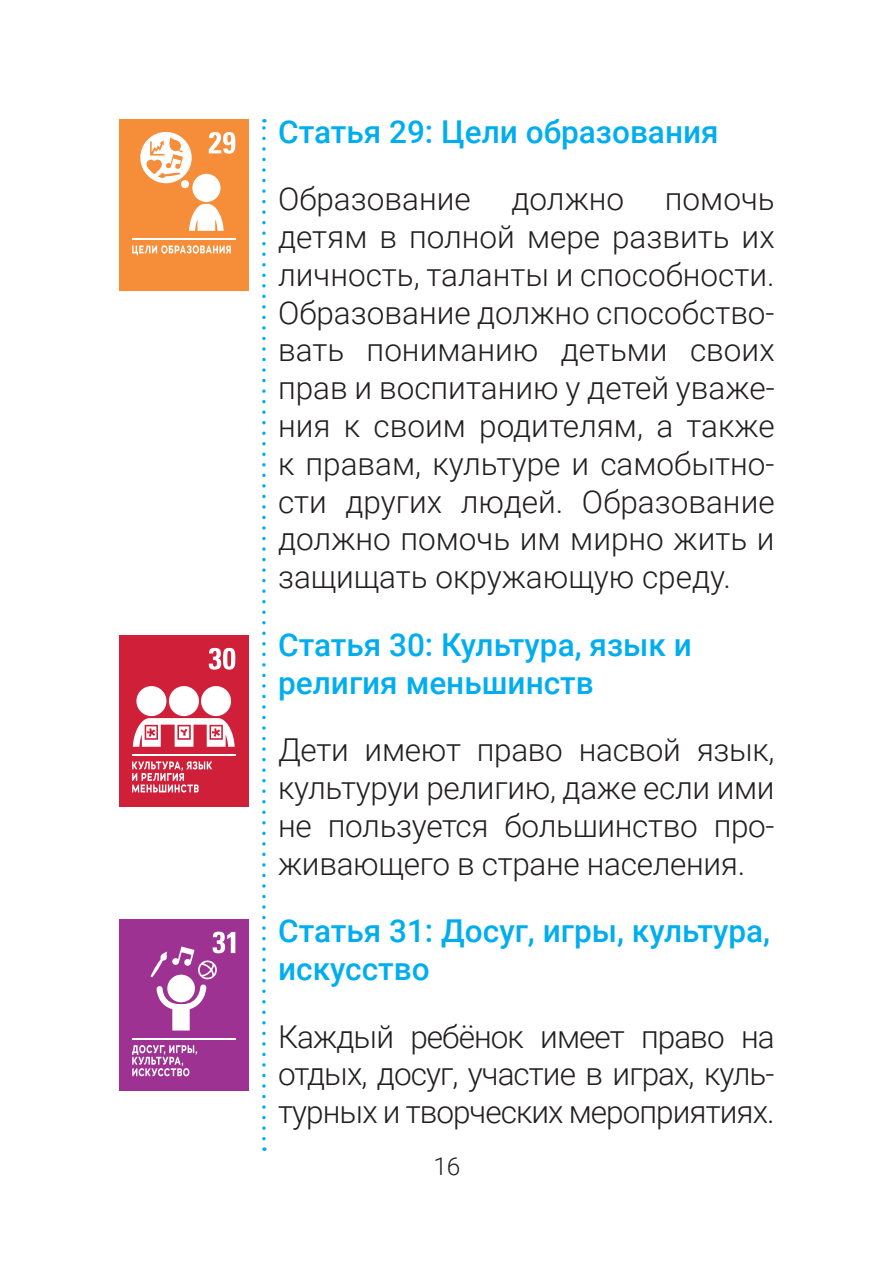
<style>
.page{position:relative;width:874px;height:1270px;background:#fff}
.page>*{position:absolute;margin:0;border:0;box-sizing:border-box;transform-origin:0 0}
.t1{font:300 31.5px/37.8px "Roboto";letter-spacing:-.01em;color:#231f20;text-align:justify}
.t2{font:500 31.5px/37.8px "Roboto";color:#00aeef}
.t3{font:300 24.5px "Roboto";color:#231f20}
</style>
<div class="page">
<svg style="left:262px;top:119px;width:3px;height:1020px"></svg>
<div style="left:119px;top:635px;width:129px;height:172px;background:#d01f39"></div>
<svg style="left:132px;top:761px;width:80px;height:31px"></svg>
<svg style="left:209px;top:648px;width:26px;height:22px"></svg>
<hr style="left:132px;top:755px;width:103px;height:1px;background:#fff">
<div style="left:136px;top:686px;width:30px;height:30px;background:#fff;border-radius:50%"></div>
<div style="left:169px;top:686px;width:30px;height:30px;background:#fff;border-radius:50%"></div>
<div style="left:201px;top:686px;width:30px;height:30px;background:#fff;border-radius:50%"></div>
<svg style="left:133px;top:718px;width:101px;height:29px"></svg>
<div style="left:119px;top:919px;width:129px;height:172px;background:#9d3293"></div>
<svg style="left:132px;top:1045px;width:65px;height:31px"></svg>
<hr style="left:132px;top:1038px;width:103px;height:2px;background:#fff">
<svg style="left:150px;top:932px;width:85px;height:98px"></svg>
<div style="left:119px;top:119px;width:129px;height:172px;background:#f68d39"></div>
<svg style="left:132px;top:245px;width:99px;height:10px"></svg>
<svg style="left:209px;top:132px;width:26px;height:22px"></svg>
<hr style="left:132px;top:239px;width:103px;height:1px;background:#fff">
<div style="left:192px;top:174px;width:28px;height:28px;background:#fff;border-radius:50%"></div>
<svg style="left:189px;top:204px;width:34px;height:27px"></svg>
<div style="left:181px;top:180px;width:8px;height:8px;background:#fff;border-radius:50%"></div>
<svg style="left:140px;top:132px;width:51px;height:51px"></svg>
<p class="t2" style="left:278px;top:111px;width:442px">Статья 29: Цели образования</p>
<p class="t1" style="left:278px;top:179px;width:194px">Образование</p>
<p class="t1" style="left:511px;top:179px;width:114px">должно</p>
<p class="t1" style="left:278px;top:179px;width:498px;text-indent:386px">помочь детям в полной мере развить их личность, таланты и способности.<br>Образование должно способство&shy;вать пониманию детьми своих прав и воспитанию у детей уваже&shy;ния к своим родителям, а также к правам, культуре и самобытно&shy;сти других людей. Образование должно помочь им мирно жить и защищать окружающую среду.</p>
<p class="t2" style="left:278px;top:625px;width:415px">Статья 30: Культура, язык и религия меньшинств</p>
<p class="t1" style="left:278px;top:730px;width:498px">Дети имеют право насвой язык, культуруи религию, даже если ими не пользуется большинство про&shy;живающего в стране населения.</p>
<p class="t2" style="left:278px;top:911px;width:493px">Статья 31: Досуг, игры, культура, искусство</p>
<p class="t1" style="left:278px;top:1016px;width:498px">Каждый ребёнок имеет право на отдых, досуг, участие в играх, куль&shy;турных и творческих мероприятиях.</p>
<p class="t3" style="left:433px;top:1149px;width:29px">16</p>
</div>
